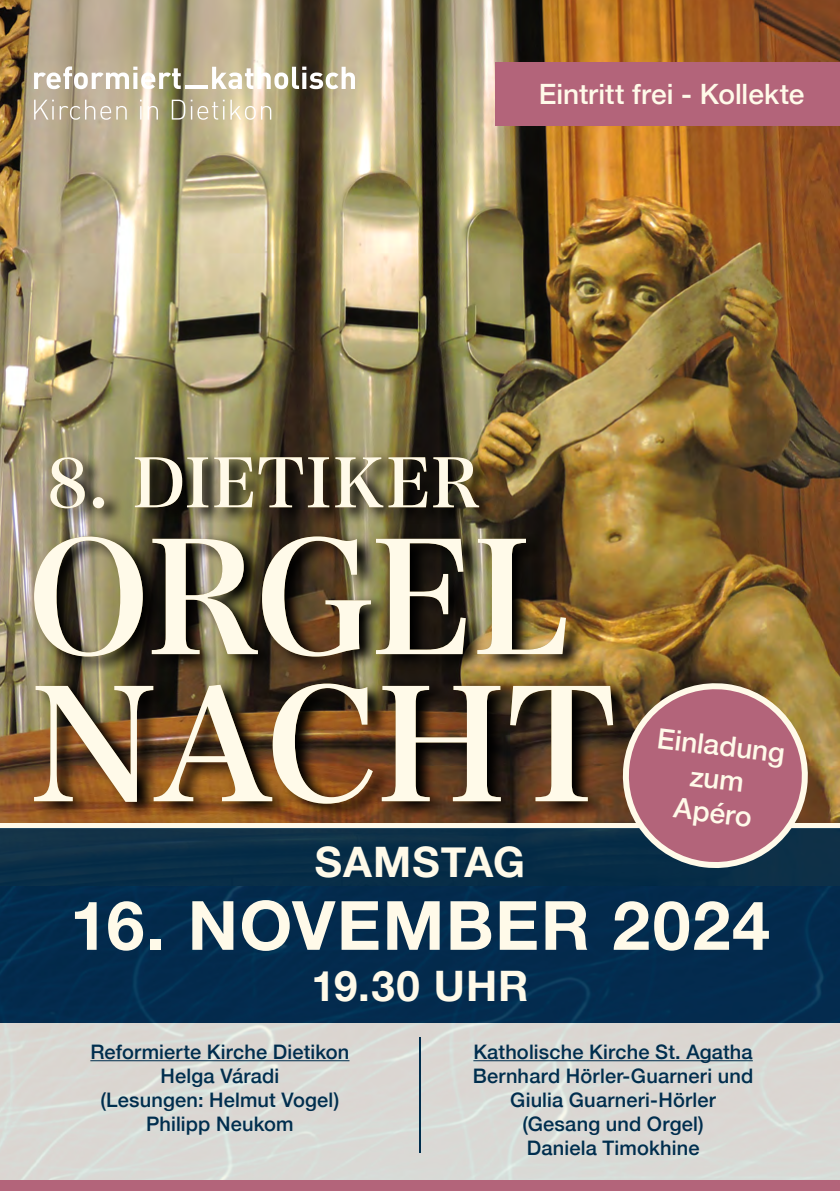
<style>
.page{position:relative;width:840px;height:1191px;background:#fff}
.page>*{position:absolute;margin:0;border:0;box-sizing:border-box;transform-origin:0 0}
.t1{font:700 68px "Helvetica Neue";letter-spacing:.025em;color:#fffae9}
.t2{font:700 42px "Helvetica Neue";letter-spacing:.025em;color:#fffae9}
.t3{font:500 28px/33.6px "Helvetica Neue";color:#fffae9;text-align:center}
.t4{font:500 20px/24px "Helvetica Neue";letter-spacing:.01em;color:#002e4e;text-align:center}
</style>
<div class="page">
<img style="left:0;top:0;width:839px;height:823px">
<svg style="left:34px;top:66px;width:147px;height:23px"></svg>
<svg style="left:212px;top:67px;width:143px;height:22px"></svg>
<hr style="left:185px;top:85px;width:22px;height:4px;background:#fff">
<svg style="left:34px;top:100px;width:20px;height:20px"></svg>
<svg style="left:60px;top:100px;width:67px;height:20px"></svg>
<svg style="left:140px;top:100px;width:18px;height:20px"></svg>
<svg style="left:172px;top:100px;width:13px;height:20px"></svg>
<svg style="left:191px;top:100px;width:33px;height:20px"></svg>
<svg style="left:230px;top:100px;width:25px;height:20px"></svg>
<svg style="left:261px;top:106px;width:10px;height:14px"></svg>
<img style="left:49px;top:451px;width:449px;height:74px">
<svg style="left:50px;top:457px;width:429px;height:51px;background:#8a846d"></svg>
<svg style="left:33px;top:678px;width:580px;height:143px;background:#6f4620"></svg>
<svg style="left:34px;top:683px;width:578px;height:120px;background:#8a7359"></svg>
<div style="left:0;top:1022px;width:839px;height:162px;background:#dad8d4"></div>
<hr style="left:90px;top:1060px;width:259px;height:1px;background:#002e4e">
<hr style="left:473px;top:1060px;width:279px;height:1px;background:#002e4e">
<div style="left:0;top:823px;width:839px;height:5px;background:#fffae9"></div>
<div style="left:0;top:1180px;width:839px;height:11px;background:#b3647a"></div>
<hr style="left:419px;top:1037px;width:1px;height:115px;background:#002e4e">
<img style="left:32px;top:531px;width:554px;height:143px">
<img style="left:34px;top:536px;width:531px;height:120px">
<div style="left:0;top:828px;width:839px;height:194px;background:#002e4e"></div>
<svg style="left:613px;top:674px;width:203px;height:197px;background:#9a696d"></svg>
<div style="left:495px;top:62px;width:344px;height:63px;background:#b3647a"></div>
<h3 class="t3" style="left:538px;top:75px;width:267px">Eintritt frei - Kollekte</h3>
<h2 class="t2" style="left:315px;top:829px;width:211px">SAMSTAG</h2>
<h3 class="t3" style="left:659px;top:719px;width:130px;rotate:7deg">Einladung zum<br>Apéro</h3>
<h1 class="t1" style="left:70px;top:872px;width:701px">16. NOVEMBER 2024</h1>
<h2 class="t2" style="left:311px;top:953px;width:218px">19.30 UHR</h2>
<p class="t4" style="left:90px;top:1038px;width:260px">Reformierte Kirche Dietikon<br>Helga Váradi<br>(Lesungen: Helmut Vogel)<br>Philipp Neukom</p>
<p class="t4" style="left:472px;top:1038px;width:282px">Katholische Kirche St. Agatha<br>Bernhard Hörler-Guarneri und<br>Giulia Guarneri-Hörler (Gesang und Orgel)<br>Daniela Timokhine</p>
</div>
